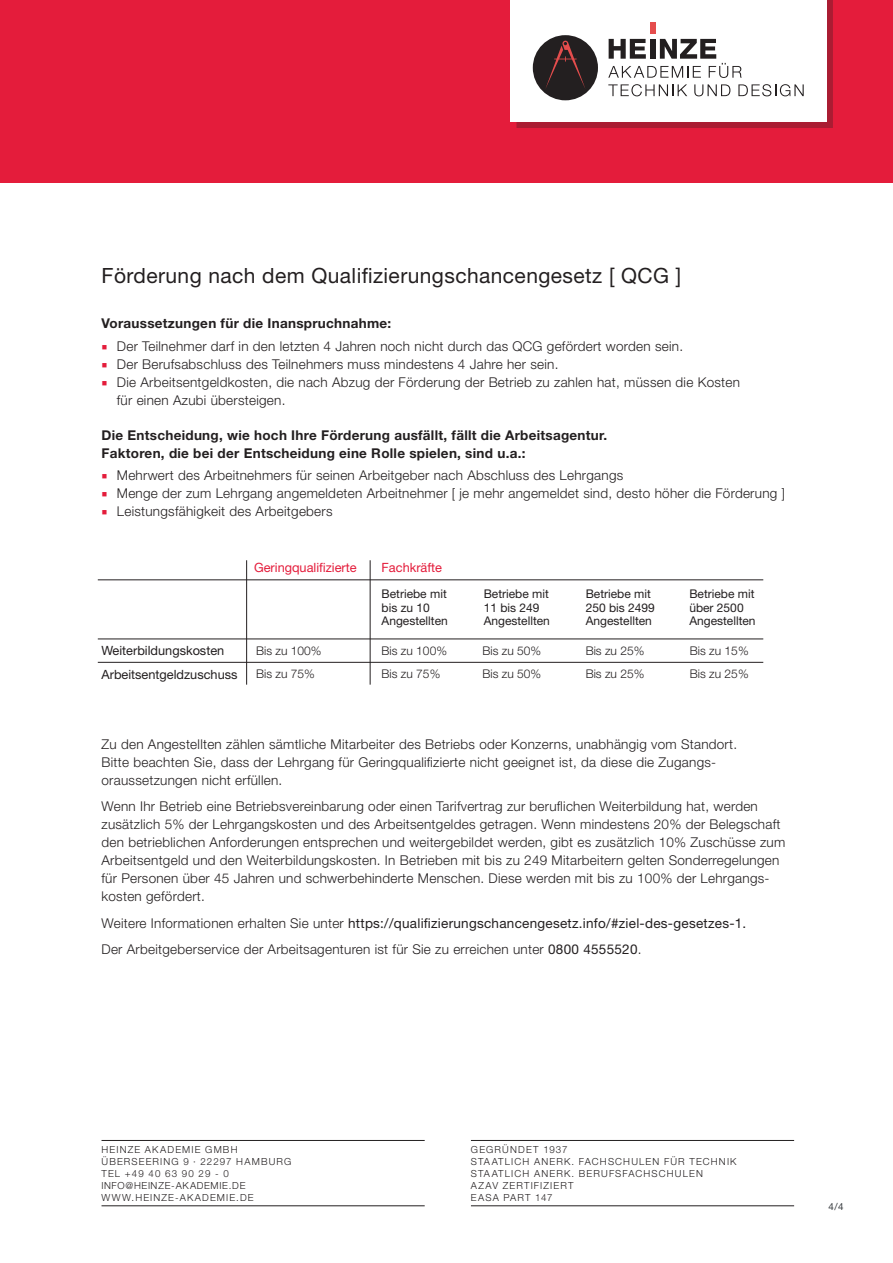
<style>
.page{position:relative;width:893px;height:1263px;background:#fff}
.page>*{position:absolute;margin:0;border:0;box-sizing:border-box;transform-origin:0 0}
.t1{font:21px "Helvetica Neue LT Pro";letter-spacing:.02em;color:#231f20}
.t2{font:300 13.5px/18px "Helvetica Neue LT Pro";letter-spacing:.02em;color:#231f20}
.t3{font:700 13.5px/18px "Helvetica Neue LT Pro";letter-spacing:.02em;color:#231f20}
.t4{font:12.75px/24px "Helvetica Neue LT Pro";color:#231f20}
.t5{font:12.75px "Helvetica Neue LT Pro";color:#e41c3b}
.t6{font:12px/13.5px "Helvetica Neue LT Pro";color:#231f20}
.t7{font:300 12px/23.5px "Helvetica Neue LT Pro";color:#231f20}
.t8{font:300 9.75px/12px "Helvetica Neue LT Pro";letter-spacing:.12em;color:#231f20}
.t9{font:9.75px "Helvetica Neue LT Pro";color:#303438}
.s1{font-family:"Minion Pro";font-weight:400;font-size:15px;color:#e41c3b}
.s2{font-weight:400}
</style>
<div class="page">
<div style="left:0;top:0;width:893px;height:183px;background:#e41c3b"></div>
<div style="left:517px;top:0;width:316px;height:128px;background:#231f20;opacity:.3"></div>
<div style="left:510px;top:0;width:317px;height:121px;background:#fff"></div>
<div style="left:533px;top:35px;width:65px;height:65px;background:#231f20;border-radius:50%"></div>
<svg style="left:608px;top:84px;width:79px;height:12px"></svg>
<svg style="left:694px;top:84px;width:36px;height:12px"></svg>
<svg style="left:738px;top:84px;width:66px;height:12px"></svg>
<svg style="left:608px;top:39px;width:134px;height:39px"></svg>
<div style="left:650px;top:22px;width:5px;height:12px;background:#e54d4d"></div>
<svg style="left:545px;top:41px;width:40px;height:47px"></svg>
<hr style="left:471px;top:1140px;width:323px;height:1px;background:#231f20">
<hr style="left:471px;top:1205px;width:323px;height:1px;background:#231f20">
<hr style="left:102px;top:1140px;width:323px;height:1px;background:#231f20">
<hr style="left:102px;top:1205px;width:323px;height:1px;background:#231f20">
<hr style="left:98px;top:662px;width:665px;height:1px;background:#231f20">
<hr style="left:98px;top:639px;width:665px;height:1px;background:#231f20">
<hr style="left:98px;top:580px;width:665px;height:1px;background:#231f20">
<hr style="left:246px;top:560px;width:1px;height:125px;background:#231f20">
<hr style="left:370px;top:560px;width:1px;height:125px;background:#231f20">
<h1 class="t1" style="left:102px;top:263px;width:581px">Förderung nach dem Qualifizierungschancengesetz [ QCG ]</h1>
<p class="t3" style="left:102px;top:314px;width:291px">Voraussetzungen für die Inanspruchnahme:</p>
<p class="t2" style="left:102px;top:336px;width:583px"><span class="s1">■</span> Der Teilnehmer darf in den letzten 4 Jahren noch nicht durch das QCG gefördert worden sein.</p>
<p class="t2" style="left:102px;top:354px;width:458px"><span class="s1">■</span> Der Berufsabschluss des Teilnehmers muss mindestens 4 Jahre her sein.</p>
<p class="t2" style="left:117px;top:372px;width:625px;text-indent:-15px"><span class="s1">■</span> Die Arbeitsentgeldkosten, die nach Abzug der Förderung der Betrieb zu zahlen hat, müssen die Kosten für einen Azubi übersteigen.</p>
<p class="t3" style="left:102px;top:425px;width:507px">Die Entscheidung, wie hoch Ihre Förderung ausfällt, fällt die Arbeitsagentur.<br>Faktoren, die bei der Entscheidung eine Rolle spielen, sind u.a.:</p>
<p class="t2" style="left:102px;top:466px;width:523px"><span class="s1">■</span> Mehrwert des Arbeitnehmers für seinen Arbeitgeber nach Abschluss des Lehrgangs</p>
<p class="t2" style="left:102px;top:484px;width:685px"><span class="s1">■</span> Menge der zum Lehrgang angemeldeten Arbeitnehmer [ je mehr angemeldet sind, desto höher die Förderung ]</p>
<p class="t2" style="left:102px;top:502px;width:233px"><span class="s1">■</span> Leistungsfähigkeit des Arbeitgebers</p>
<p class="t4" style="left:102px;top:638px;width:138px">Weiterbildungskosten<br>Arbeitsentgeldzuschuss</p>
<p class="t5" style="left:254px;top:560px;width:104px">Geringqualifizierte</p>
<p class="t5" style="left:382px;top:560px;width:62px">Fachkräfte</p>
<p class="t6" style="left:382px;top:587px;width:68px">Betriebe mit bis zu 10<br>Angestellten</p>
<p class="t6" style="left:484px;top:587px;width:68px">Betriebe mit<br>11 bis 249<br>Angestellten</p>
<p class="t6" style="left:586px;top:587px;width:71px">Betriebe mit<br>250 bis 2499<br>Angestellten</p>
<p class="t7" style="left:256px;top:639px;width:67px">Bis zu 100%</p>
<p class="t7" style="left:382px;top:639px;width:67px">Bis zu 100%</p>
<p class="t7" style="left:256px;top:662px;width:60px">Bis zu 75%</p>
<p class="t7" style="left:382px;top:662px;width:60px">Bis zu 75%</p>
<p class="t7" style="left:483px;top:639px;width:60px">Bis zu 50%<br>Bis zu 50%</p>
<p class="t7" style="left:586px;top:639px;width:60px">Bis zu 25%<br>Bis zu 25%</p>
<p class="t6" style="left:689px;top:587px;width:68px">Betriebe mit über 2500<br>Angestellten</p>
<p class="t7" style="left:690px;top:639px;width:60px">Bis zu 15%<br>Bis zu 25%</p>
<p class="t2" style="left:102px;top:734px;width:637px">Zu den Angestellten zählen sämtliche Mitarbeiter des Betriebs oder Konzerns, unabhängig vom Standort.<br>Bitte beachten Sie, dass der Lehrgang für Geringqualifizierte nicht geeignet ist, da diese die Zugangs&shy;oraussetzungen nicht erfüllen.</p>
<p class="t2" style="left:102px;top:797px;width:685px">Wenn Ihr Betrieb eine Betriebsvereinbarung oder einen Tarifvertrag zur beruflichen Weiterbildung hat, werden zusätzlich 5% der Lehrgangskosten und des Arbeitsentgeldes getragen. Wenn mindestens 20% der Belegschaft den betrieblichen Anforderungen entsprechen und weitergebildet werden, gibt es zusätzlich 10% Zuschüsse zum Arbeitsentgeld und den Weiterbildungskosten. In Betrieben mit bis zu 249 Mitarbeitern gelten Sonderregelungen für Personen über 45 Jahren und schwerbehinderte Menschen. Diese werden mit bis zu 100% der Lehrgangs&shy;kosten gefördert.</p>
<p class="t2" style="left:102px;top:909px;width:646px;line-height:26.5px">Weitere Informationen erhalten Sie unter <span class="s2">https://qualifizierungschancengesetz.info/#ziel-des-gesetzes-1.<br></span>Der Arbeitgeberservice der Arbeitsagenturen ist für Sie zu erreichen unter <span class="s2">0800 4555520</span>.</p>
<p class="t8" style="left:102px;top:1143px;width:191px">HEINZE AKADEMIE GMBH<br>ÜBERSEERING 9 · 22297 HAMBURG<br>TEL +49 40 63 90 29 - 0<br>INFO@HEINZE-AKADEMIE.DE<br>WWW.HEINZE-AKADEMIE.DE</p>
<p class="t8" style="left:471px;top:1143px;width:267px">GEGRÜNDET 1937<br>STAATLICH ANERK. FACHSCHULEN FÜR TECHNIK<br>STAATLICH ANERK. BERUFSFACHSCHULEN<br>AZAV ZERTIFIZIERT<br>EASA PART 147</p>
<p class="t9" style="left:828px;top:1201px;width:17px">4/4</p>
</div>
